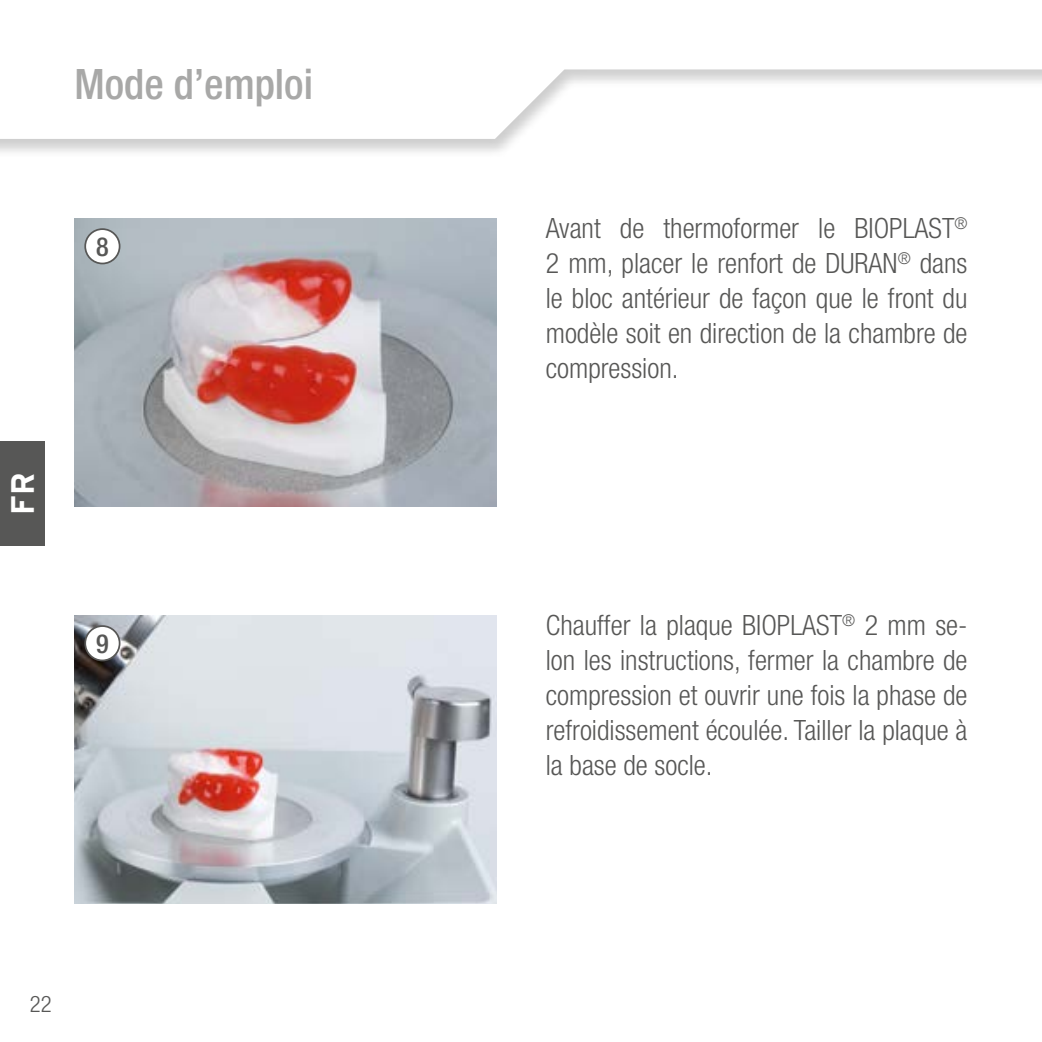
<style>
.page{position:relative;width:1042px;height:1042px;background:#fff}
.page>*{position:absolute;margin:0;border:0;box-sizing:border-box;transform-origin:0 0}
.t1{font:500 condensed 42px "Helvetica Neue LT Pro";color:#a8a8a7}
.t2{font:700 31.5px "Interstate";color:#fff}
.t3{font:300 condensed 28px/35px "Helvetica Neue LT Pro";color:#575756;text-align:justify}
.t4{font:500 condensed 26.25px "Helvetica Neue LT Pro";color:#575756}
.t5{font:300 condensed 22.75px "Helvetica Neue LT Pro";color:#575756}
</style>
<div class="page">
<div style="left:0;top:0;width:1042px;height:158px;background:#000;opacity:.2"></div>
<svg style="left:0;top:0;width:1042px;height:139px"></svg>
<img style="left:74px;top:218px;width:422px;height:288px">
<img style="left:74px;top:615px;width:422px;height:288px">
<div style="left:85px;top:229px;width:35px;height:34px;background:#fff;border-radius:50%"></div>
<div style="left:84px;top:228px;width:36px;height:36px;border:2px solid #575756;border-radius:50%"></div>
<div style="left:85px;top:626px;width:35px;height:34px;background:#fff;border-radius:50%"></div>
<div style="left:84px;top:625px;width:36px;height:36px;border:2px solid #575756;border-radius:50%"></div>
<div style="left:0;top:441px;width:45px;height:105px;background:#575756"></div>
<h1 class="t1" style="left:74px;top:59px;width:240px">Mode d’emploi</h1>
<p class="t4" style="left:96px;top:231px;width:14px">8</p>
<p class="t2" style="left:5px;top:515px;width:44px;rotate:-90deg">FR</p>
<p class="t4" style="left:96px;top:628px;width:14px">9</p>
<p class="t5" style="left:30px;top:991px;width:23px">22</p>
<p class="t3" style="left:546px;top:211px;width:423px">Avant de thermoformer le BIOPLAST<sup>® </sup>2 mm, placer le renfort de DURAN<sup>®</sup> dans le bloc antérieur de façon que le front du modèle soit en direction de la chambre de compression.</p>
<p class="t3" style="left:546px;top:607px;width:423px">Chauffer la plaque BIOPLAST<sup>®</sup> 2 mm se&shy;lon les instructions, fermer la chambre de compression et ouvrir une fois la phase de refroidissement écoulée. Tailler la plaque à la base de socle.</p>
</div>
